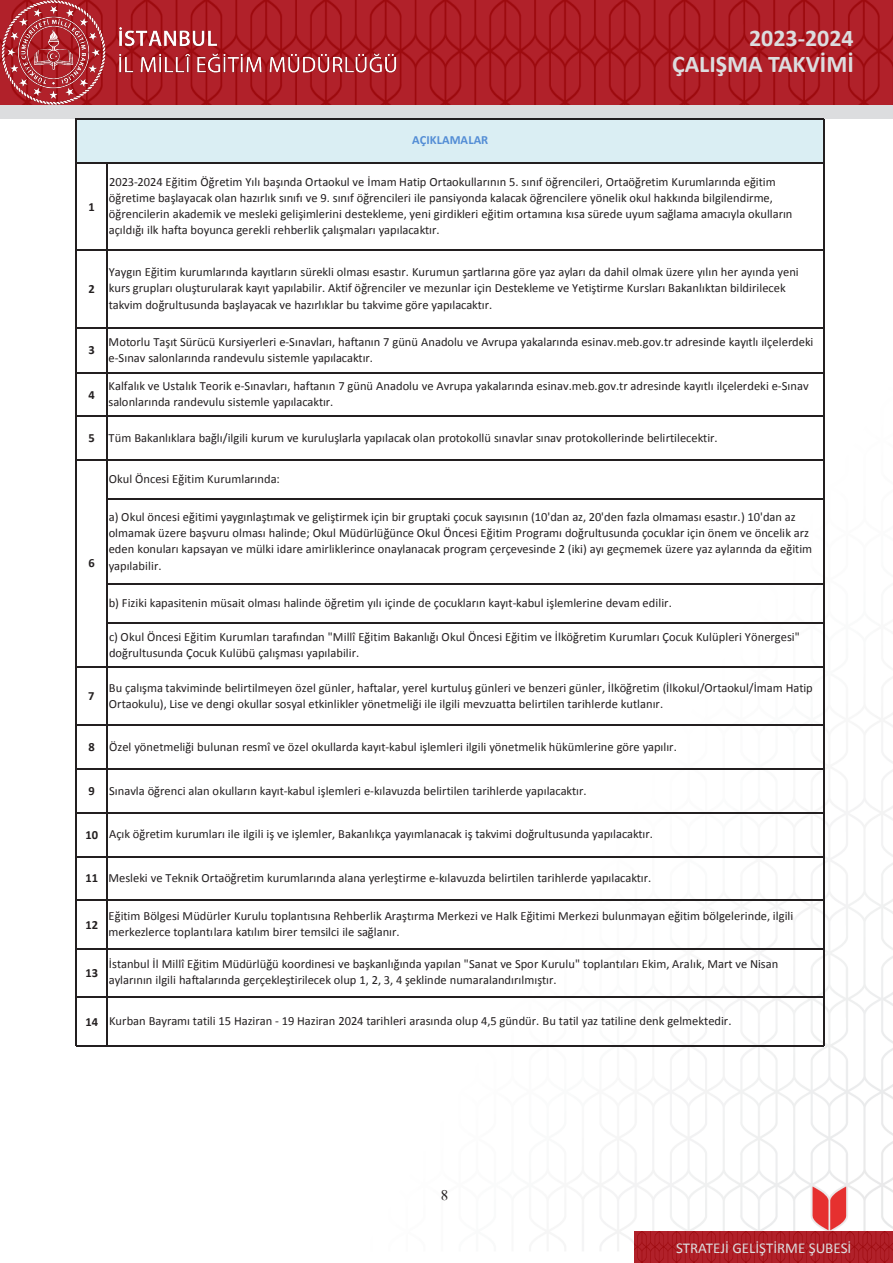
<style>
.page{position:relative;width:893px;height:1263px;background:#fff}
.page>*{position:absolute;margin:0;border:0;box-sizing:border-box;transform-origin:0 0}
.t1{font:700 24px "Calibri";color:#dcdddf}
.t2{font:15px "Calibri";color:#dcdddf}
.t3{font:15px "TR Times New Roman";color:#231f20}
.t4{font:12.45px/16.2px "Calibri";color:#231f20}
.t5{font:700 12.45px "Calibri";letter-spacing:-.005em;color:#231f20}
.t6{font:700 12.45px "Calibri";color:#538dd5}
</style>
<div class="page">
<img style="left:0;top:118px;width:893px;height:1133px">
<img style="left:397px;top:0;width:496px;height:105px">
<img style="left:634px;top:1231px;width:259px;height:32px">
<div style="left:0;top:105px;width:893px;height:13px;background:#dcdddf"></div>
<img style="left:0;top:0;width:397px;height:105px">
<div style="left:76px;top:119px;width:748px;height:44px;background:#daeef3"></div>
<hr style="left:75px;top:118px;width:1px;height:928px;background:#231f20">
<hr style="left:823px;top:119px;width:1px;height:927px;background:#231f20">
<hr style="left:106px;top:163px;width:1px;height:883px;background:#231f20">
<hr style="left:76px;top:118px;width:748px;height:1px;background:#231f20">
<hr style="left:76px;top:162px;width:748px;height:1px;background:#231f20">
<hr style="left:76px;top:249px;width:748px;height:1px;background:#231f20">
<hr style="left:76px;top:327px;width:748px;height:1px;background:#231f20">
<hr style="left:76px;top:372px;width:748px;height:1px;background:#231f20">
<hr style="left:76px;top:416px;width:748px;height:1px;background:#231f20">
<hr style="left:76px;top:459px;width:748px;height:1px;background:#231f20">
<hr style="left:107px;top:498px;width:717px;height:1px;background:#231f20">
<hr style="left:107px;top:584px;width:717px;height:1px;background:#231f20">
<hr style="left:107px;top:623px;width:717px;height:1px;background:#231f20">
<hr style="left:76px;top:666px;width:748px;height:2px;background:#231f20">
<hr style="left:76px;top:725px;width:748px;height:1px;background:#231f20">
<hr style="left:76px;top:769px;width:748px;height:1px;background:#231f20">
<hr style="left:76px;top:812px;width:748px;height:1px;background:#231f20">
<hr style="left:76px;top:856px;width:748px;height:1px;background:#231f20">
<hr style="left:76px;top:900px;width:748px;height:1px;background:#231f20">
<hr style="left:76px;top:948px;width:748px;height:1px;background:#231f20">
<hr style="left:76px;top:997px;width:748px;height:1px;background:#231f20">
<hr style="left:76px;top:1045px;width:748px;height:1px;background:#231f20">
<p class="t1" style="left:749px;top:23px;width:106px">2023-2024</p>
<p class="t1" style="left:672px;top:48px;width:183px">ÇALIŞMA TAKVİMİ</p>
<p class="t5" style="left:88px;top:198px;width:8px">1</p>
<p class="t6" style="left:412px;top:132px;width:78px">AÇIKLAMALAR</p>
<p class="t4" style="left:109px;top:173px;width:685px">2023-2024 Eğitim Öğretim Yılı başında Ortaokul ve İmam Hatip Ortaokullarının 5. sınıf öğrencileri, Ortaöğretim Kurumlarında eğitim öğretime başlayacak olan hazırlık sınıfı ve 9. sınıf öğrencileri ile pansiyonda kalacak öğrencilere yönelik okul hakkında bilgilendirme, öğrencilerin akademik ve mesleki gelişimlerini destekleme, yeni girdikleri eğitim ortamına kısa sürede uyum sağlama amacıyla okulların açıldığı ilk hafta boyunca gerekli rehberlik çalışmaları yapılacaktır.</p>
<p class="t5" style="left:88px;top:281px;width:8px">2</p>
<p class="t5" style="left:88px;top:342px;width:8px">3</p>
<p class="t5" style="left:88px;top:386px;width:8px">4</p>
<p class="t5" style="left:88px;top:430px;width:8px">5</p>
<p class="t5" style="left:88px;top:555px;width:8px">6</p>
<p class="t5" style="left:88px;top:688px;width:8px">7</p>
<p class="t4" style="left:109px;top:264px;width:691px">Yaygın Eğitim kurumlarında kayıtların sürekli olması esastır. Kurumun şartlarına göre yaz ayları da dahil olmak üzere yılın her ayında yeni kurs grupları oluşturularak kayıt yapılabilir. Aktif öğrenciler ve mezunlar için Destekleme ve Yetiştirme Kursları Bakanlıktan bildirilecek takvim doğrultusunda başlayacak ve hazırlıklar bu takvime göre yapılacaktır.</p>
<p class="t4" style="left:109px;top:333px;width:706px">Motorlu Taşıt Sürücü Kursiyerleri e-Sınavları, haftanın 7 günü Anadolu ve Avrupa yakalarında esinav.meb.gov.tr adresinde kayıtlı ilçelerdeki e-Sınav salonlarında randevulu sistemle yapılacaktır.</p>
<p class="t4" style="left:109px;top:378px;width:702px">Kalfalık ve Ustalık Teorik e-Sınavları, haftanın 7 günü Anadolu ve Avrupa yakalarında esinav.meb.gov.tr adresinde kayıtlı ilçelerdeki e-Sınav salonlarında randevulu sistemle yapılacaktır.</p>
<p class="t4" style="left:109px;top:430px;width:611px">Tüm Bakanlıklara bağlı/ilgili kurum ve kuruluşlarla yapılacak olan protokollü sınavlar sınav protokollerinde belirtilecektir.</p>
<p class="t4" style="left:109px;top:471px;width:173px">Okul Öncesi Eğitim Kurumlarında:</p>
<p class="t4" style="left:109px;top:509px;width:705px">a) Okul öncesi eğitimi yaygınlaştımak ve geliştirmek için bir gruptaki çocuk sayısının (10'dan az, 20'den fazla olmaması esastır.) 10'dan az olmamak üzere başvuru olması halinde; Okul Müdürlüğünce Okul Öncesi Eğitim Programı doğrultusunda çocuklar için önem ve öncelik arz eden konuları kapsayan ve mülki idare amirliklerince onaylanacak program çerçevesinde 2 (iki) ayı geçmemek üzere yaz aylarında da eğitim yapılabilir.</p>
<p class="t4" style="left:109px;top:595px;width:565px">b) Fiziki kapasitenin müsait olması halinde öğretim yılı içinde de çocukların kayıt-kabul işlemlerine devam edilir.</p>
<p class="t4" style="left:109px;top:629px;width:692px">c) Okul Öncesi Eğitim Kurumları tarafından "Millî Eğitim Bakanlığı Okul Öncesi Eğitim ve İlköğretim Kurumları Çocuk Kulüpleri Yönergesi" doğrultusunda Çocuk Kulübü çalışması yapılabilir.</p>
<p class="t4" style="left:109px;top:680px;width:705px">Bu çalışma takviminde belirtilmeyen özel günler, haftalar, yerel kurtuluş günleri ve benzeri günler, İlköğretim (İlkokul/Ortaokul/İmam Hatip<br>Ortaokulu), Lise ve dengi okullar sosyal etkinlikler yönetmeliği ile ilgili mevzuatta belirtilen tarihlerde kutlanır.</p>
<p class="t5" style="left:88px;top:739px;width:8px">8</p>
<p class="t5" style="left:88px;top:783px;width:8px">9</p>
<p class="t5" style="left:86px;top:827px;width:14px">10</p>
<p class="t5" style="left:86px;top:870px;width:14px">11</p>
<p class="t5" style="left:86px;top:916px;width:14px">12</p>
<p class="t5" style="left:86px;top:965px;width:14px">13</p>
<p class="t4" style="left:109px;top:739px;width:569px">Özel yönetmeliği bulunan resmî ve özel okullarda kayıt-kabul işlemleri ilgili yönetmelik hükümlerine göre yapılır.</p>
<p class="t4" style="left:109px;top:782px;width:479px">Sınavla öğrenci alan okulların kayıt-kabul işlemleri e-kılavuzda belirtilen tarihlerde yapılacaktır.</p>
<p class="t4" style="left:109px;top:826px;width:545px">Açık öğretim kurumları ile ilgili iş ve işlemler, Bakanlıkça yayımlanacak iş takvimi doğrultusunda yapılacaktır.</p>
<p class="t4" style="left:109px;top:870px;width:544px">Mesleki ve Teknik Ortaöğretim kurumlarında alana yerleştirme e-kılavuzda belirtilen tarihlerde yapılacaktır.</p>
<p class="t4" style="left:109px;top:908px;width:686px">Eğitim Bölgesi Müdürler Kurulu toplantısına Rehberlik Araştırma Merkezi ve Halk Eğitimi Merkezi bulunmayan eğitim bölgelerinde, ilgili merkezlerce toplantılara katılım birer temsilci ile sağlanır.</p>
<p class="t4" style="left:109px;top:956px;width:671px">İstanbul İl Millî Eğitim Müdürlüğü koordinesi ve başkanlığında yapılan "Sanat ve Spor Kurulu" toplantıları Ekim, Aralık, Mart ve Nisan aylarının ilgili haftalarında gerçekleştirilecek olup 1, 2, 3, 4 şeklinde numaralandırılmıştır.</p>
<p class="t5" style="left:86px;top:1013px;width:14px">14</p>
<p class="t4" style="left:109px;top:1013px;width:624px">Kurban Bayramı tatili 15 Haziran - 19 Haziran 2024 tarihleri arasında olup 4,5 gündür. Bu tatil yaz tatiline denk gelmektedir.</p>
<p class="t3" style="left:441px;top:1185px;width:9px">8</p>
<p class="t2" style="left:676px;top:1238px;width:177px">STRATEJİ GELİŞTİRME ŞUBESİ</p>
</div>
